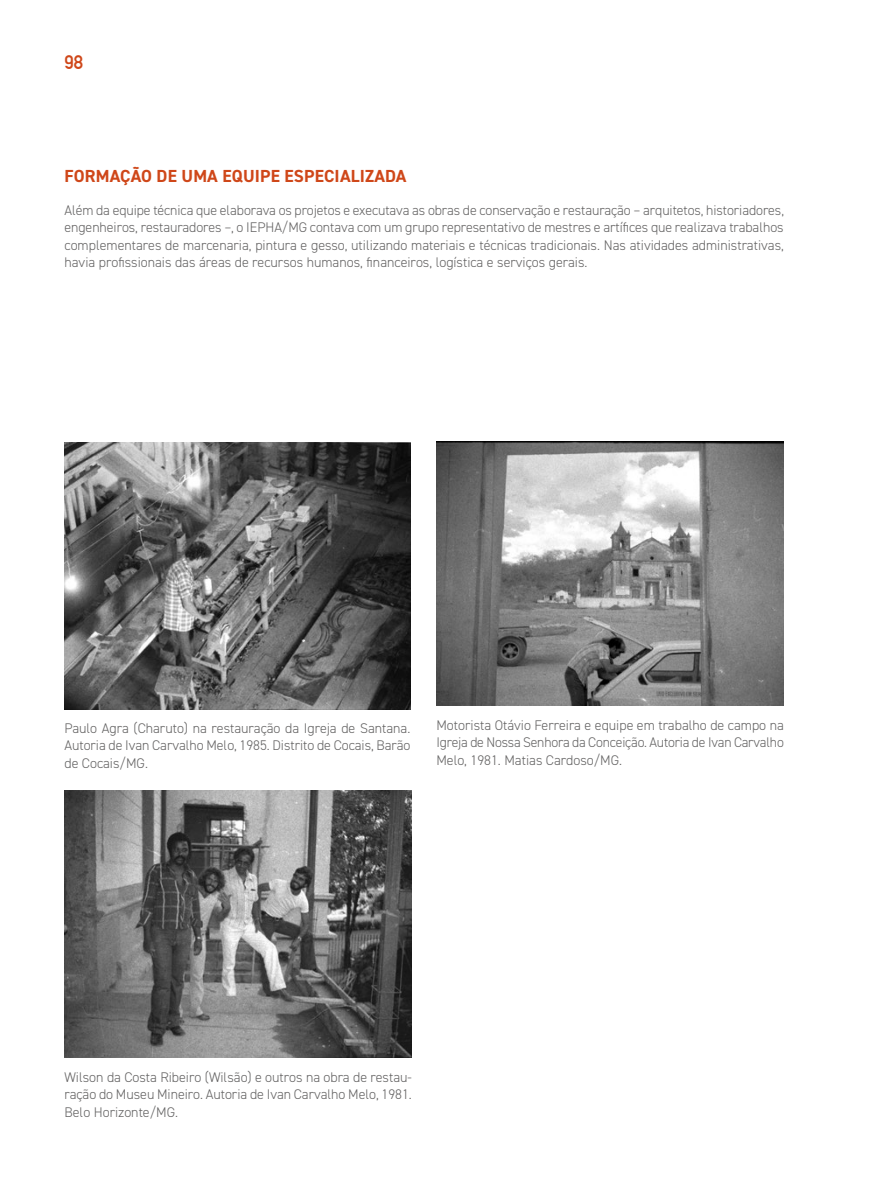
<style>
.page{position:relative;width:893px;height:1191px;background:#fff}
.page>*{position:absolute;margin:0;border:0;box-sizing:border-box;transform-origin:0 0}
.t1{font:700 19.25px "DIN Alternate";color:#cf4719}
.t2{font:700 17.5px "DIN2014";letter-spacing:.01em;color:#cf4719}
.t3{font:300 14px/17.5px "DIN2014";color:#646363;text-align:justify}
</style>
<div class="page">
<img style="left:64px;top:442px;width:347px;height:267px">
<img style="left:64px;top:791px;width:348px;height:266px">
<img style="left:436px;top:441px;width:348px;height:265px">
<h1 class="t1" style="left:64px;top:48px;width:20px">98</h1>
<p class="t2" style="left:65px;top:165px;width:343px">FORMAÇÃO DE UMA EQUIPE ESPECIALIZADA</p>
<p class="t3" style="left:64px;top:201px;width:721px">Além da equipe técnica que elaborava os projetos e executava as obras de conservação e restauração – arquitetos, historiadores, engenheiros, restauradores –, o IEPHA/MG contava com um grupo representativo de mestres e artífices que realizava trabalhos complementares de marcenaria, pintura e gesso, utilizando materiais e técnicas tradicionais. Nas atividades administrativas, havia profissionais das áreas de recursos humanos, financeiros, logística e serviços gerais.</p>
<p class="t3" style="left:64px;top:719px;width:347px">Paulo Agra (Charuto) na restauração da Igreja de Santana.<br>Autoria de Ivan Carvalho Melo, 1985. Distrito de Cocais, Barão de Cocais/MG.</p>
<p class="t3" style="left:436px;top:716px;width:349px">Motorista Otávio Ferreira e equipe em trabalho de campo na Igreja de Nossa Senhora da Conceição. Autoria de Ivan Carvalho Melo, 1981. Matias Cardoso/MG.</p>
<p class="t3" style="left:64px;top:1068px;width:349px">Wilson da Costa Ribeiro (Wilsão) e outros na obra de restau&shy;ração do Museu Mineiro. Autoria de Ivan Carvalho Melo, 1981.<br>Belo Horizonte/MG.</p>
</div>
